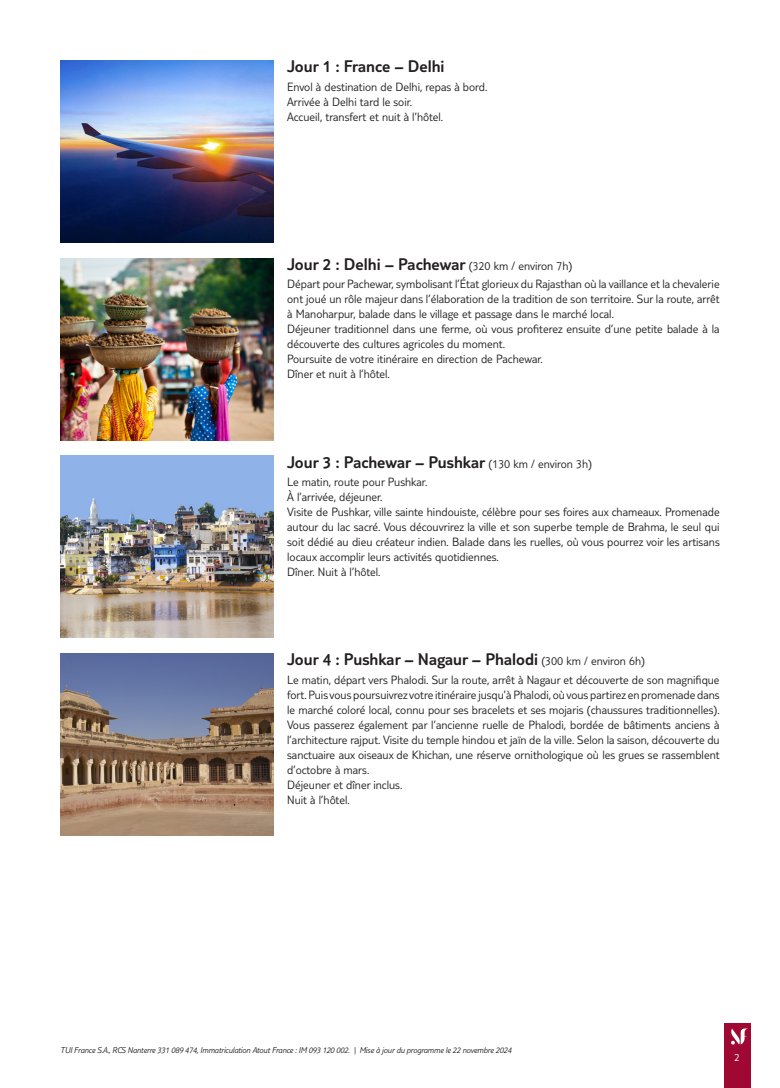
<style>
.page{position:relative;width:780px;height:1088px;background:#fff}
.page>*{position:absolute;margin:0;border:0;box-sizing:border-box;transform-origin:0 0}
.t1{font:300 17.5px "TUI Type";color:#231f20}
.t2{font:300 12.5px/15px "TUI Type";color:#231f20}
.t3{font:300 11.25px "TUI Type";color:#fff}
.t4{font:italic 300 8.75px "TUI Type";letter-spacing:-.02em;color:#231f20}
.s1{font-size:12.5px}
</style>
<div class="page">
<div style="left:724px;top:1023px;width:26px;height:65px;background:#9e0832"></div>
<svg style="left:731px;top:1028px;width:17px;height:16px"></svg>
<img style="left:60px;top:60px;width:213px;height:182px">
<img style="left:60px;top:258px;width:213px;height:182px">
<img style="left:60px;top:456px;width:213px;height:182px">
<img style="left:60px;top:654px;width:213px;height:182px">
<h1 class="t1" style="left:287px;top:56px;width:159px">Jour 1 : France – Delhi</h1>
<p class="t2" style="left:287px;top:79px;width:202px">Envol à destination de Delhi, repas à bord.<br>Arrivée à Delhi tard le soir.<br>Accueil, transfert et nuit à l’hôtel.</p>
<h1 class="t1" style="left:287px;top:254px;width:287px">Jour 2 : Delhi – Pachewar <span class="s1">(320 km / environ 7h)</span></h1>
<p class="t2" style="left:287px;top:276px;width:434px">Départ pour Pachewar, symbolisant l’État glorieux du Rajasthan où la vaillance et la chevalerie ont joué un rôle majeur dans l’élaboration de la tradition de son territoire. Sur la route, arrêt à Manoharpur, balade dans le village et passage dans le marché local.<br>Déjeuner traditionnel dans une ferme, où vous profiterez ensuite d’une petite balade à la découverte des cultures agricoles du moment.<br>Poursuite de votre itinéraire en direction de Pachewar.<br>Dîner et nuit à l’hôtel.</p>
<h1 class="t1" style="left:287px;top:452px;width:306px">Jour 3 : Pachewar – Pushkar <span class="s1">(130 km / environ 3h)</span></h1>
<p class="t2" style="left:287px;top:474px;width:434px">Le matin, route pour Pushkar.<br>À l’arrivée, déjeuner.<br>Visite de Pushkar, ville sainte hindouiste, célèbre pour ses foires aux chameaux. Promenade autour du lac sacré. Vous découvrirez la ville et son superbe temple de Brahma, le seul qui soit dédié au dieu créateur indien. Balade dans les ruelles, où vous pourrez voir les artisans locaux accomplir leurs activités quotidiennes.<br>Dîner. Nuit à l’hôtel.</p>
<h1 class="t1" style="left:287px;top:649px;width:359px">Jour 4 : Pushkar – Nagaur – Phalodi <span class="s1">(300 km / environ 6h)</span></h1>
<p class="t2" style="left:287px;top:672px;width:434px">Le matin, départ vers Phalodi. Sur la route, arrêt à Nagaur et découverte de son magnifique fort. Puis vous poursuivrez votre itinéraire jusqu’à Phalodi, où vous partirez en promenade dans le marché coloré local, connu pour ses bracelets et ses mojaris (chaussures traditionnelles).<br>Vous passerez également par l’ancienne ruelle de Phalodi, bordée de bâtiments anciens à l’architecture rajput. Visite du temple hindou et jaïn de la ville. Selon la saison, découverte du sanctuaire aux oiseaux de Khichan, une réserve ornithologique où les grues se rassemblent d’octobre à mars.<br>Déjeuner et dîner inclus.<br>Nuit à l’hôtel.</p>
<p class="t4" style="left:60px;top:1045px;width:452px">TUI France S.A., RCS Nanterre 331 089 474, Immatriculation Atout France : IM 093 120 002. | Mise à jour du programme le 22 novembre 2024</p>
<p class="t3" style="left:734px;top:1050px;width:7px">2</p>
</div>
